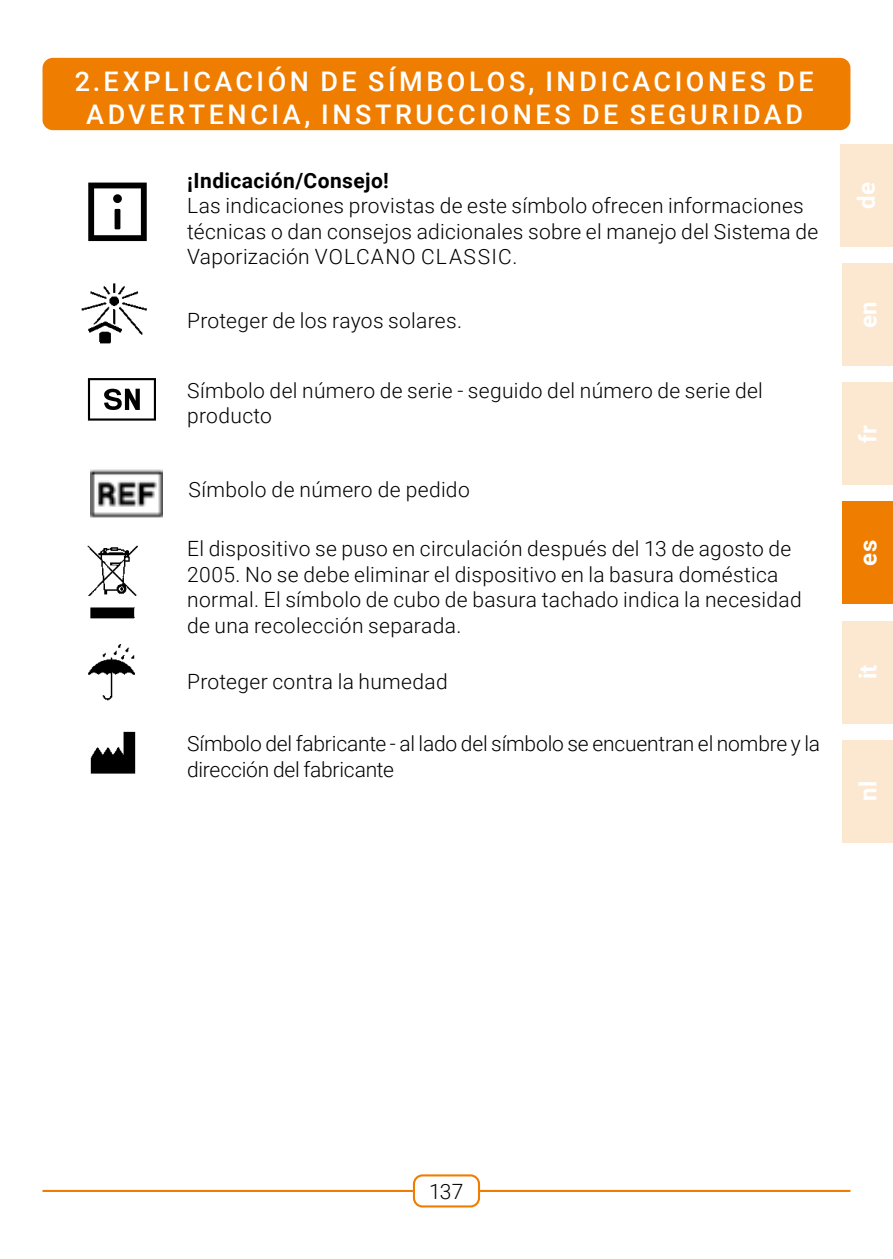
<style>
.page{position:relative;width:893px;height:1259px;background:#fff}
.page>*{position:absolute;margin:0;border:0;box-sizing:border-box;transform-origin:0 0}
.t1{font:500 27px/33px "Roboto";letter-spacing:.13em;color:#fff;text-align:center}
.t2{font:700 24px "Roboto";letter-spacing:.015em;color:#fff}
.t3{font:300 21px/25.5px "Roboto";letter-spacing:.015em;color:#000}
.t4{font:300 21px/25.5px "Roboto";letter-spacing:-.01em;color:#000}
.t5{font:700 21px "Roboto";letter-spacing:.02em;color:#000}
</style>
<div class="page">
<img style="left:87px;top:545px;width:51px;height:74px">
<img style="left:88px;top:644px;width:47px;height:57px">
<img style="left:90px;top:731px;width:46px;height:43px">
<img style="left:82px;top:283px;width:65px;height:61px">
<div style="left:413px;top:1174px;width:67px;height:33px;border:2px solid #ef7d00;border-radius:9px"></div>
<hr style="left:43px;top:1190px;width:370px;height:2px;background:#ef7d00">
<hr style="left:480px;top:1190px;width:370px;height:2px;background:#ef7d00">
<svg style="left:88px;top:183px;width:59px;height:58px"></svg>
<div style="left:115px;top:209px;width:5px;height:20px;background:#000"></div>
<div style="left:113px;top:194px;width:9px;height:9px;background:#000;border-radius:50%"></div>
<svg style="left:87px;top:378px;width:69px;height:43px"></svg>
<div style="left:43px;top:58px;width:807px;height:72px;background:#ef7d00;border-radius:10px"></div>
<img style="left:90px;top:469px;width:72px;height:49px">
<div style="left:840px;top:143px;width:53px;height:105px;background:#fce8d1"></div>
<svg style="left:842px;top:263px;width:51px;height:1px"></svg>
<svg style="left:842px;top:382px;width:51px;height:1px"></svg>
<svg style="left:842px;top:501px;width:51px;height:1px"></svg>
<div style="left:840px;top:619px;width:53px;height:106px;background:linear-gradient(to right,#fce8d1,#fce8d1)"></div>
<div style="left:840px;top:738px;width:53px;height:106px;background:linear-gradient(to right,#fce8d1,#fce8d1)"></div>
<div style="left:842px;top:264px;width:51px;height:102px;background:#fce8d1"></div>
<div style="left:842px;top:383px;width:51px;height:102px;background:#fce8d1"></div>
<div style="left:842px;top:502px;width:51px;height:102px;background:#ef7d00"></div>
<div style="left:842px;top:621px;width:51px;height:102px;background:#fce8d1"></div>
<div style="left:842px;top:740px;width:51px;height:102px;background:#fce8d1"></div>
<p class="t1" style="left:75px;top:64px;width:741px">2.EXPLICACIÓN DE SÍMBOLOS, INDICACIONES DE<br>ADVERTENCIA, INSTRUCCIONES DE SEGURIDAD</p>
<p class="t5" style="left:187px;top:166px;width:203px">¡Indicación/Consejo!</p>
<p class="t3" style="left:187px;top:192px;width:633px">Las indicaciones provistas de este símbolo ofrecen informaciones técnicas o dan consejos adicionales sobre el manejo del Sistema de<br>Vaporización VOLCANO CLASSIC.</p>
<p class="t3" style="left:187px;top:307px;width:277px">Proteger de los rayos solares.</p>
<p class="t3" style="left:187px;top:377px;width:577px">Símbolo del número de serie - seguido del número de serie del producto</p>
<p class="t3" style="left:189px;top:476px;width:283px">Símbolo de número de pedido</p>
<p class="t3" style="left:187px;top:535px;width:616px">El dispositivo se puso en circulación después del 13 de agosto de 2005. No se debe eliminar el dispositivo en la basura doméstica normal. El símbolo de cubo de basura tachado indica la necesidad de una recolección separada.</p>
<p class="t3" style="left:187px;top:668px;width:262px">Proteger contra la humedad</p>
<p class="t4" style="left:187px;top:730px;width:635px">Símbolo del fabricante - al lado del símbolo se encuentran el nombre y la dirección del fabricante</p>
<p class="t2" style="left:849px;top:209px;width:28px;rotate:-90deg">de</p>
<p class="t2" style="left:851px;top:328px;width:28px;rotate:-90deg">en</p>
<p class="t2" style="left:851px;top:443px;width:19px;rotate:-90deg">fr</p>
<p class="t2" style="left:851px;top:566px;width:27px;rotate:-90deg">es</p>
<p class="t2" style="left:851px;top:679px;width:16px;rotate:-90deg">it</p>
<p class="t2" style="left:851px;top:801px;width:22px;rotate:-90deg">nl</p>
<p class="t3" style="left:429px;top:1178px;width:36px">137</p>
</div>
